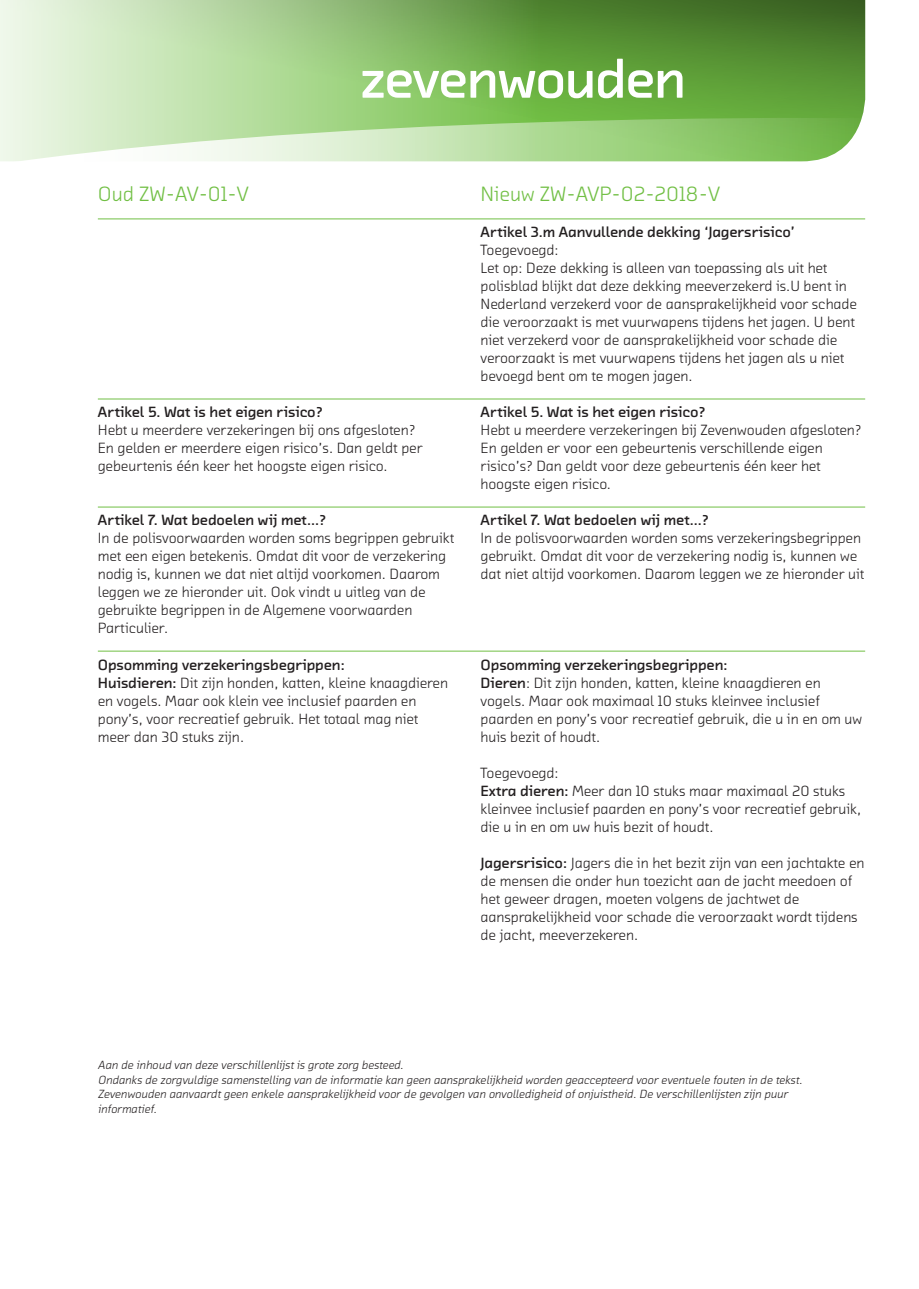
<style>
.page{position:relative;width:919px;height:1289px;background:#fff}
.page>*{position:absolute;margin:0;border:0;box-sizing:border-box;transform-origin:0 0}
.t1{font:55.35px "Chambers Sans OT Bld";letter-spacing:-.03em;color:#fff}
.t2{font:21px "Chambers Sans OT";color:#71bf44}
.t3{font:15px "Chambers Sans OT";letter-spacing:-.01em;color:#231f20}
.t4{font:15px "Chambers Sans OT Bld";letter-spacing:-.01em;color:#231f20}
.t5{font:italic 12px "Chambers Sans OT";color:#231f20}
.s1{font-family:"Chambers Sans OT Bld"}
</style>
<div class="page">
<svg style="left:629px;top:0;width:236px;height:116px;background:#548d32"></svg>
<svg style="left:629px;top:116px;width:234px;height:46px;background:#8cc66a"></svg>
<svg style="left:0;top:0;width:629px;height:162px;background:#abd295"></svg>
<hr style="left:98px;top:218px;width:767px;height:1px;background:#71bf44">
<hr style="left:98px;top:398px;width:767px;height:1px;background:#71bf44">
<hr style="left:98px;top:506px;width:767px;height:1px;background:#71bf44">
<hr style="left:98px;top:650px;width:767px;height:1px;background:#71bf44">
<p class="t1" style="left:360px;top:44px;width:327px">zevenwouden</p>
<p class="t2" style="left:98px;top:181px;width:152px">Oud ZW-AV-01-V</p>
<p class="t2" style="left:480px;top:181px;width:241px">Nieuw ZW-AVP-02-2018-V</p>
<p class="t4" style="left:480px;top:223px;width:316px">Artikel 3.m Aanvullende dekking ‘Jagersrisico’</p>
<p class="t3" style="left:480px;top:241px;width:79px">Toegevoegd:</p>
<p class="t3" style="left:480px;top:259px;width:348px">Let op: Deze dekking is alleen van toepassing als uit het</p>
<p class="t3" style="left:480px;top:277px;width:368px">polisblad blijkt dat deze dekking meeverzekerd is.U bent in</p>
<p class="t3" style="left:480px;top:295px;width:378px">Nederland verzekerd voor de aansprakelijkheid voor schade</p>
<p class="t3" style="left:480px;top:313px;width:376px">die veroorzaakt is met vuurwapens tijdens het jagen. U bent</p>
<p class="t3" style="left:480px;top:331px;width:358px">niet verzekerd voor de aansprakelijkheid voor schade die</p>
<p class="t3" style="left:480px;top:349px;width:365px">veroorzaakt is met vuurwapens tijdens het jagen als u niet</p>
<p class="t3" style="left:480px;top:367px;width:213px">bevoegd bent om te mogen jagen.</p>
<p class="t4" style="left:98px;top:403px;width:227px">Artikel 5. Wat is het eigen risico?</p>
<p class="t4" style="left:480px;top:403px;width:227px">Artikel 5. Wat is het eigen risico?</p>
<p class="t3" style="left:98px;top:421px;width:319px">Hebt u meerdere verzekeringen bij ons afgesloten?</p>
<p class="t3" style="left:480px;top:421px;width:382px">Hebt u meerdere verzekeringen bij Zevenwouden afgesloten?</p>
<p class="t3" style="left:98px;top:439px;width:326px">En gelden er meerdere eigen risico’s. Dan geldt per</p>
<p class="t3" style="left:480px;top:439px;width:343px">En gelden er voor een gebeurtenis verschillende eigen</p>
<p class="t3" style="left:98px;top:457px;width:291px">gebeurtenis één keer het hoogste eigen risico.</p>
<p class="t3" style="left:480px;top:457px;width:342px">risico’s? Dan geldt voor deze gebeurtenis één keer het</p>
<p class="t3" style="left:480px;top:475px;width:132px">hoogste eigen risico.</p>
<p class="t4" style="left:98px;top:511px;width:230px">Artikel 7. Wat bedoelen wij met...?</p>
<p class="t4" style="left:480px;top:511px;width:230px">Artikel 7. Wat bedoelen wij met...?</p>
<p class="t3" style="left:98px;top:529px;width:358px">In de polisvoorwaarden worden soms begrippen gebruikt</p>
<p class="t3" style="left:480px;top:529px;width:382px">In de polisvoorwaarden worden soms verzekeringsbegrippen</p>
<p class="t3" style="left:98px;top:547px;width:349px">met een eigen betekenis. Omdat dit voor de verzekering</p>
<p class="t3" style="left:480px;top:547px;width:378px">gebruikt. Omdat dit voor de verzekering nodig is, kunnen we</p>
<p class="t3" style="left:98px;top:565px;width:344px">nodig is, kunnen we dat niet altijd voorkomen. Daarom</p>
<p class="t3" style="left:480px;top:565px;width:385px">dat niet altijd voorkomen. Daarom leggen we ze hieronder uit</p>
<p class="t3" style="left:98px;top:583px;width:329px">leggen we ze hieronder uit. Ook vindt u uitleg van de</p>
<p class="t3" style="left:98px;top:601px;width:316px">gebruikte begrippen in de Algemene voorwaarden</p>
<p class="t3" style="left:98px;top:619px;width:72px">Particulier.</p>
<p class="t4" style="left:98px;top:655px;width:248px">Opsomming verzekeringsbegrippen:</p>
<p class="t4" style="left:480px;top:655px;width:248px">Opsomming verzekeringsbegrippen:</p>
<p class="t3" style="left:98px;top:673px;width:352px"><span class="s1">Huisdieren:</span> Dit zijn honden, katten, kleine knaagdieren</p>
<p class="t3" style="left:480px;top:673px;width:341px"><span class="s1">Dieren</span>: Dit zijn honden, katten, kleine knaagdieren en</p>
<p class="t3" style="left:98px;top:691px;width:320px">en vogels. Maar ook klein vee inclusief paarden en</p>
<p class="t3" style="left:480px;top:691px;width:341px">vogels. Maar ook maximaal 10 stuks kleinvee inclusief</p>
<p class="t3" style="left:98px;top:709px;width:322px">pony’s, voor recreatief gebruik. Het totaal mag niet</p>
<p class="t3" style="left:480px;top:709px;width:383px">paarden en pony’s voor recreatief gebruik, die u in en om uw</p>
<p class="t3" style="left:98px;top:727px;width:148px">meer dan 30 stuks zijn.</p>
<p class="t3" style="left:480px;top:727px;width:121px">huis bezit of houdt.</p>
<p class="t3" style="left:480px;top:763px;width:79px">Toegevoegd:</p>
<p class="t3" style="left:480px;top:781px;width:366px"><span class="s1">Extra dieren:</span> Meer dan 10 stuks maar maximaal 20 stuks</p>
<p class="t3" style="left:480px;top:799px;width:382px">kleinvee inclusief paarden en pony’s voor recreatief gebruik,</p>
<p class="t3" style="left:480px;top:817px;width:234px">die u in en om uw huis bezit of houdt.</p>
<p class="t3" style="left:480px;top:853px;width:385px"><span class="s1">Jagersrisico:</span> Jagers die in het bezit zijn van een jachtakte en</p>
<p class="t3" style="left:480px;top:871px;width:373px">de mensen die onder hun toezicht aan de jacht meedoen of</p>
<p class="t3" style="left:480px;top:889px;width:320px">het geweer dragen, moeten volgens de jachtwet de</p>
<p class="t3" style="left:480px;top:907px;width:378px">aansprakelijkheid voor schade die veroorzaakt wordt tijdens</p>
<p class="t3" style="left:480px;top:925px;width:159px">de jacht, meeverzekeren.</p>
<p class="t5" style="left:98px;top:1057px;width:309px">Aan de inhoud van deze verschillenlijstis grote zorg besteed.</p>
<p class="t5" style="left:98px;top:1072px;width:708px">Ondanks de zorgvuldige samenstelling van de informatie kan geen aansprakelijkheid worden geaccepteerd voor eventuele fouten in de tekst.</p>
<p class="t5" style="left:98px;top:1086px;width:694px">Zevenwouden aanvaardtgeen enkele aansprakelijkheid voor de gevolgen van onvolledigheid ofonjuistheid.De verschillenlijsten zijn puur</p>
<p class="t5" style="left:98px;top:1101px;width:63px">informatief.</p>
</div>
